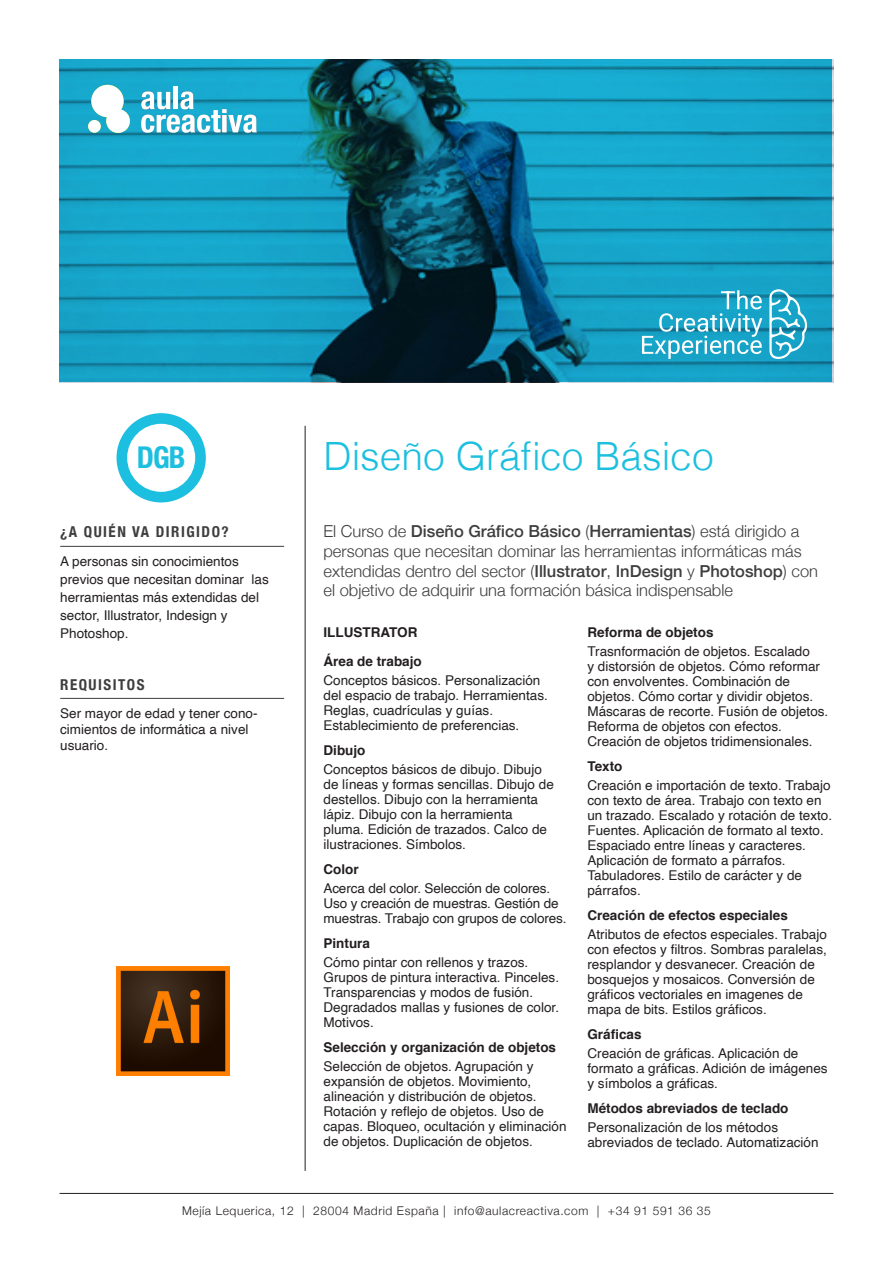
<style>
.page{position:relative;width:893px;height:1263px;background:#fff}
.page>*{position:absolute;margin:0;border:0;box-sizing:border-box;transform-origin:0 0}
.t1{font:300 39px "Helvetica";color:#1cbfdf}
.subtítulo{font:700 condensed 30px "Helvetica Neue";color:#1cbfdf}
.t2{font:300 16.5px/19.8px "Helvetica Neue";color:#3e3e3f}
.t3{font:700 condensed 15px "Helvetica Neue";letter-spacing:.1em;color:#3e3e3f}
.texto_1{font:13.5px/15px "Helvetica";color:#231f20}
.texto{font:13.5px/18px "Helvetica";color:#231f20}
.subtítulo-2{font:700 13.5px "Helvetica";color:#231f20}
.t4{font:300 12px "Helvetica Neue";letter-spacing:.05em;color:#231f20}
.s1{font-weight:500}
</style>
<div class="page">
<hr style="left:60px;top:1193px;width:773px;height:1px;background:#231f20">
<hr style="left:60px;top:546px;width:224px;height:1px;background:#3e3e3f">
<hr style="left:60px;top:698px;width:224px;height:1px;background:#3e3e3f">
<hr style="left:305px;top:426px;width:1px;height:745px;background:#231f20">
<div style="left:117px;top:413px;width:89px;height:89px;background:#1cbfdf;border-radius:50%"></div>
<div style="left:127px;top:424px;width:68px;height:68px;background:#fff;border-radius:50%"></div>
<img style="left:117px;top:966px;width:112px;height:110px">
<svg style="left:60px;top:60px;width:772px;height:322px;fill:#17a3c8"></svg>
<div style="left:173px;top:86px;width:5px;height:23px;background:#fff"></div>
<svg style="left:141px;top:91px;width:116px;height:42px"></svg>
<svg style="left:91px;top:85px;width:39px;height:48px"></svg>
<div style="left:88px;top:120px;width:13px;height:13px;background:#fff;border-radius:50%"></div>
<svg style="left:642px;top:290px;width:120px;height:69px"></svg>
<svg style="left:769px;top:289px;width:38px;height:70px"></svg>
<p class="subtítulo" style="left:137px;top:432px;width:50px">DGB</p>
<p class="t3" style="left:60px;top:520px;width:170px">¿A QUIÉN VA DIRIGIDO?</p>
<p class="texto" style="left:60px;top:552px;width:210px">A personas sin conocimientos previos que necesitan dominar las herramientas más extendidas del sector, Illustrator, Indesign y<br>Photoshop.</p>
<p class="t3" style="left:60px;top:672px;width:86px">REQUISITOS</p>
<p class="texto" style="left:60px;top:705px;width:199px;line-height:16.2px">Ser mayor de edad y tener cono&shy;cimientos de informática a nivel usuario.</p>
<p class="t1" style="left:323px;top:423px;width:392px">Diseño Gráfico Básico</p>
<p class="t2" style="left:323px;top:520px;width:496px">El Curso de <span class="s1">Diseño Gráfico Básico</span> (<span class="s1">Herramientas</span>) está dirigido a personas que necesitan dominar las herramientas informáticas más extendidas dentro del sector (<span class="s1">Illustrator</span>, <span class="s1">InDesign</span> y <span class="s1">Photoshop</span>) con el objetivo de adquirir una formación básica indispensable</p>
<p class="subtítulo-2" style="left:323px;top:621px;width:96px">ILLUSTRATOR</p>
<p class="subtítulo-2" style="left:323px;top:650px;width:100px">Área de trabajo</p>
<p class="texto_1" style="left:323px;top:673px;width:226px">Conceptos básicos. Personalización del espacio de trabajo. Herramientas.<br>Reglas, cuadrículas y guías.<br>Establecimiento de preferencias.</p>
<p class="subtítulo-2" style="left:323px;top:739px;width:43px">Dibujo</p>
<p class="texto_1" style="left:323px;top:762px;width:232px">Conceptos básicos de dibujo. Dibujo de líneas y formas sencillas. Dibujo de destellos. Dibujo con la herramienta lápiz. Dibujo con la herramienta pluma. Edición de trazados. Calco de ilustraciones. Símbolos.</p>
<p class="subtítulo-2" style="left:323px;top:858px;width:37px">Color</p>
<p class="texto_1" style="left:323px;top:881px;width:245px">Acerca del color. Selección de colores.<br>Uso y creación de muestras. Gestión de muestras. Trabajo con grupos de colores.</p>
<p class="subtítulo-2" style="left:323px;top:932px;width:48px">Pintura</p>
<p class="texto_1" style="left:323px;top:955px;width:237px">Cómo pintar con rellenos y trazos.<br>Grupos de pintura interactiva. Pinceles.<br>Transparencias y modos de fusión.<br>Degradados mallas y fusiones de color.<br>Motivos.</p>
<p class="subtítulo-2" style="left:323px;top:1036px;width:234px">Selección y organización de objetos</p>
<p class="texto_1" style="left:323px;top:1059px;width:245px">Selección de objetos. Agrupación y expansión de objetos. Movimiento, alineación y distribución de objetos.<br>Rotación y reflejo de objetos. Uso de capas. Bloqueo, ocultación y eliminación de objetos. Duplicación de objetos.</p>
<p class="subtítulo-2" style="left:587px;top:621px;width:128px">Reforma de objetos</p>
<p class="texto_1" style="left:587px;top:644px;width:242px">Trasnformación de objetos. Escalado<br>y distorsión de objetos. Cómo reformar con envolventes. Combinación de objetos. Cómo cortar y dividir objetos.<br>Máscaras de recorte. Fusión de objetos.<br>Reforma de objetos con efectos.<br>Creación de objetos tridimensionales.</p>
<p class="subtítulo-2" style="left:587px;top:755px;width:37px">Texto</p>
<p class="texto_1" style="left:587px;top:778px;width:246px">Creación e importación de texto. Trabajo con texto de área. Trabajo con texto en un trazado. Escalado y rotación de texto.<br>Fuentes. Aplicación de formato al texto.<br>Espaciado entre líneas y caracteres.<br>Aplicación de formato a párrafos.<br>Tabuladores. Estilo de carácter y de párrafos.</p>
<p class="subtítulo-2" style="left:587px;top:904px;width:202px">Creación de efectos especiales</p>
<p class="texto_1" style="left:587px;top:927px;width:241px">Atributos de efectos especiales. Trabajo con efectos y filtros. Sombras paralelas, resplandor y desvanecer. Creación de bosquejos y mosaicos. Conversión de gráficos vectoriales en imagenes de mapa de bits. Estilos gráficos.</p>
<p class="subtítulo-2" style="left:587px;top:1023px;width:56px">Gráficas</p>
<p class="texto_1" style="left:587px;top:1046px;width:242px">Creación de gráficas. Aplicación de formato a gráficas. Adición de imágenes y símbolos a gráficas.</p>
<p class="subtítulo-2" style="left:587px;top:1097px;width:203px">Métodos abreviados de teclado</p>
<p class="texto_1" style="left:587px;top:1120px;width:233px">Personalización de los métodos abreviados de teclado. Automatización</p>
<p class="t4" style="left:182px;top:1201px;width:530px">Mejía Lequerica, 12 | 28004 Madrid España | info@aulacreactiva.com | +34 91 591 36 35</p>
</div>
